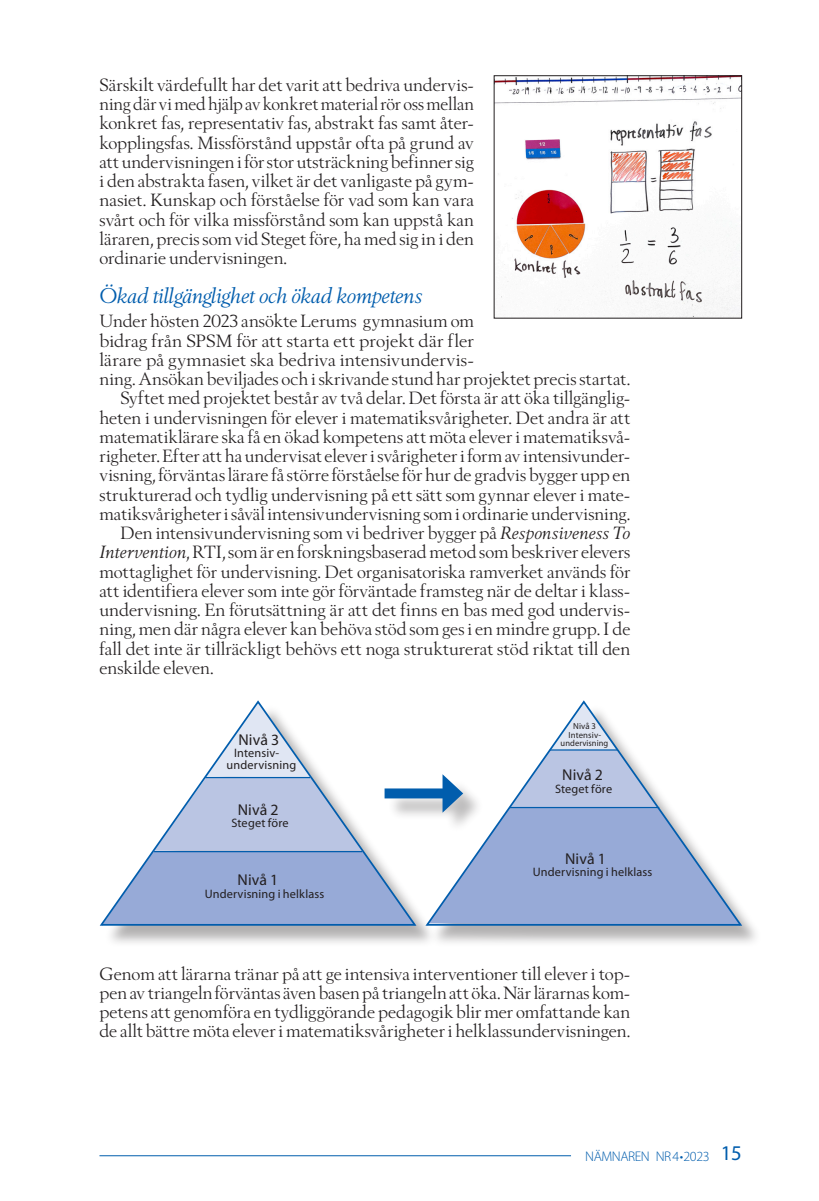
<style>
.page{position:relative;width:819px;height:1201px;background:#fff}
.page>*{position:absolute;margin:0;border:0;box-sizing:border-box;transform-origin:0 0}
.t1{font:italic 21px "Berling Nova Display Pro";letter-spacing:-.02em;color:#015dad}
.t2{font:17.5px/19.2px "Berling Nova Display Pro";letter-spacing:.005em;color:#231f20;text-align:justify}
.t3{font:15.75px "Myriad Pro";letter-spacing:.005em;color:#231f20}
.t4{font:300 14px "Myriad Pro";letter-spacing:-.03em;color:#015dad}
.t5{font:12.25px/12.2px "Myriad Pro";letter-spacing:.015em;color:#231f20}
.t6{font:8.75px/8.8px "Myriad Pro";letter-spacing:.01em;color:#231f20;text-align:center}
.s1{font-style:italic}
.s2{font-weight:400;font-size:21px}
</style>
<div class="page">
<hr style="left:99px;top:1155px;width:472px;height:1px;background:#015dad">
<div style="left:103px;top:704px;width:334px;height:243px;background:#231f20;opacity:.35"></div>
<svg style="left:99px;top:700px;width:319px;height:226px"></svg>
<hr style="left:205px;top:777px;width:105px;height:1px;background:#015dad">
<hr style="left:154px;top:851px;width:208px;height:1px;background:#015dad">
<div style="left:429px;top:704px;width:333px;height:243px;background:#231f20;opacity:.35"></div>
<svg style="left:424px;top:700px;width:319px;height:226px"></svg>
<div style="left:387px;top:778px;width:97px;height:55px;background:#231f20;opacity:.3"></div>
<div style="left:384px;top:788px;width:66px;height:10px;background:#015dad"></div>
<svg style="left:428px;top:702px;width:314px;height:223px"></svg>
<img style="left:496px;top:77px;width:243px;height:239px">
<p class="t2" style="left:99px;top:75px;width:376px">Särskilt värdefullt har det varit att bedriva undervis&shy;ning där vi med hjälp av konkret material rör oss mellan konkret fas, representativ fas, abstrakt fas samt åter&shy;kopplingsfas. Missförstånd uppstår ofta på grund av att undervisningen i för stor utsträckning befinner sig i den abstrakta fasen, vilket är det vanligaste på gym&shy;nasiet. Kunskap och förståelse för vad som kan vara svårt och för vilka missförstånd som kan uppstå kan läraren, precis som vid Steget före, ha med sig in i den ordinarie undervisningen.</p>
<p class="t1" style="left:99px;top:283px;width:325px">Ökad tillgänglighet och ökad kompetens</p>
<p class="t2" style="left:99px;top:311px;width:376px">Under hösten 2023 ansökte Lerums gymnasium om</p>
<p class="t2" style="left:99px;top:330px;width:376px">bidrag från SPSM för att starta ett projekt där fler</p>
<p class="t2" style="left:99px;top:350px;width:376px">lärare på gymnasiet ska bedriva intensivundervis-</p>
<p class="t2" style="left:99px;top:369px;width:532px">ning. Ansökan beviljades och i skrivande stund har projektet precis startat.</p>
<p class="t2" style="left:120px;top:388px;width:511px">Syftet med projektet består av två delar. Det första är att öka tillgänglig-</p>
<p class="t2" style="left:99px;top:407px;width:532px">heten i undervisningen för elever i matematiksvårigheter. Det andra är att</p>
<p class="t2" style="left:99px;top:427px;width:532px">matematiklärare ska få en ökad kompetens att möta elever i matematiksvå-</p>
<p class="t2" style="left:99px;top:446px;width:532px">righeter. Efter att ha undervisat elever i svårigheter i form av intensivunder-</p>
<p class="t2" style="left:99px;top:465px;width:532px">visning, förväntas lärare få större förståelse för hur de gradvis bygger upp en</p>
<p class="t2" style="left:99px;top:484px;width:532px">strukturerad och tydlig undervisning på ett sätt som gynnar elever i mate-</p>
<p class="t2" style="left:99px;top:504px;width:532px">matiksvårigheter i såväl intensivundervisning som i ordinarie undervisning.</p>
<p class="t2" style="left:120px;top:523px;width:511px">Den intensivundervisning som vi bedriver bygger på <span class="s1">Responsiveness To</span></p>
<p class="t2" style="left:99px;top:542px;width:532px"><span class="s1">Intervention</span>, RTI, som är en forskningsbaserad metod som beskriver elevers</p>
<p class="t2" style="left:99px;top:561px;width:532px">mottaglighet för undervisning. Det organisatoriska ramverket används för</p>
<p class="t2" style="left:99px;top:581px;width:532px">att identifiera elever som inte gör förväntade framsteg när de deltar i klass-</p>
<p class="t2" style="left:99px;top:600px;width:532px">undervisning. En förutsättning är att det finns en bas med god undervis-</p>
<p class="t2" style="left:99px;top:619px;width:532px">ning, men där några elever kan behöva stöd som ges i en mindre grupp. I de</p>
<p class="t2" style="left:99px;top:638px;width:532px">fall det inte är tillräckligt behövs ett noga strukturerat stöd riktat till den</p>
<p class="t2" style="left:99px;top:658px;width:116px">enskilde eleven.</p>
<p class="t3" style="left:238px;top:731px;width:42px">Nivå 3</p>
<p class="t5" style="left:227px;top:747px;width:71px;text-indent:7px">Intensiv&shy;undervisning</p>
<p class="t3" style="left:238px;top:801px;width:42px">Nivå 2</p>
<p class="t5" style="left:231px;top:817px;width:59px">Steget före</p>
<p class="t3" style="left:237px;top:871px;width:42px">Nivå 1</p>
<p class="t5" style="left:205px;top:887px;width:121px">Undervisning i helklass</p>
<p class="t6" style="left:560px;top:721px;width:49px">Nivå 3<br>Intensiv&shy;undervisning</p>
<p class="t3" style="left:562px;top:766px;width:42px">Nivå 2</p>
<p class="t5" style="left:555px;top:782px;width:59px">Steget före</p>
<p class="t3" style="left:565px;top:850px;width:42px">Nivå 1</p>
<p class="t5" style="left:533px;top:866px;width:121px">Undervisning i helklass</p>
<p class="t2" style="left:99px;top:963px;width:532px">Genom att lärarna tränar på att ge intensiva interventioner till elever i top&shy;pen av triangeln förväntas även basen på triangeln att öka. När lärarnas kom&shy;petens att genomföra en tydliggörande pedagogik blir mer omfattande kan de allt bättre möta elever i matematiksvårigheter i helklassundervisningen.</p>
<p class="t4" style="left:585px;top:1148px;width:158px">NÄMNAREN NR4•2023 <span class="s2">15</span></p>
</div>
